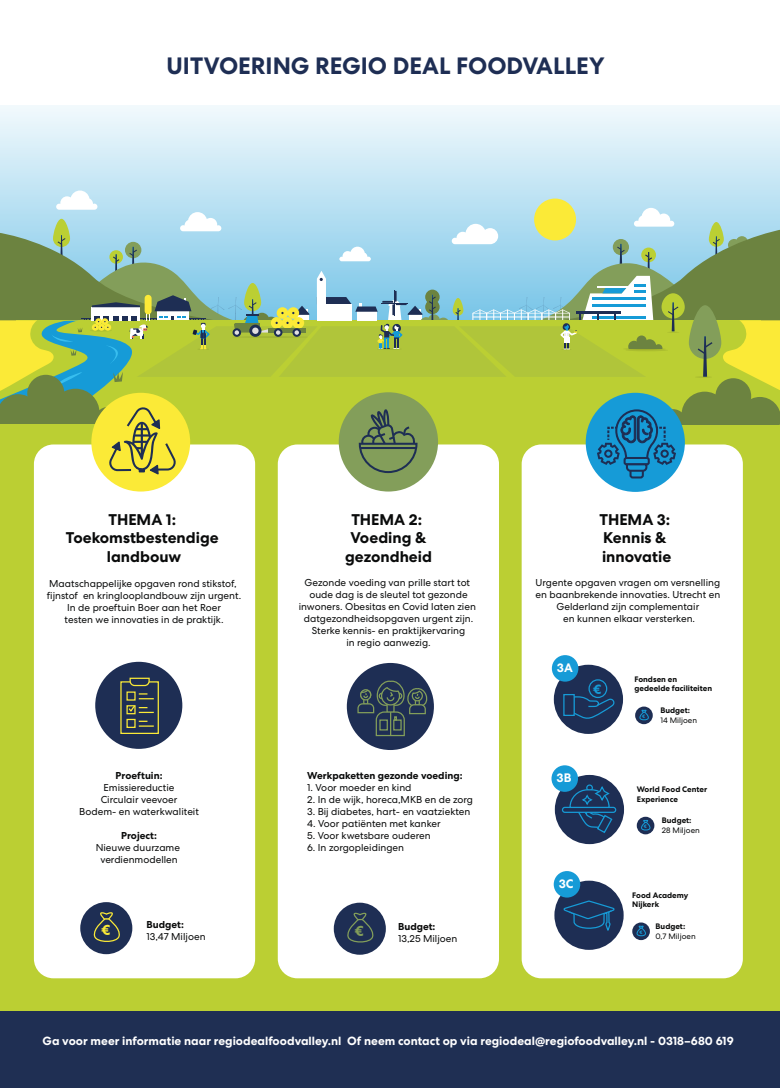
<style>
.page{position:relative;width:780px;height:1088px;background:#fff}
.page>*{position:absolute;margin:0;border:0;box-sizing:border-box;transform-origin:0 0}
.t1{font:700 23.62px "Centra No 2";color:#1e2e54}
.t2{font:700 15.5px/18.6px "Centra No 2";color:#0a0b0b;text-align:center}
.t3{font:700 15px "Centra No 2";color:#fbea37}
.t4{font:700 15px "Centra No 2";color:#839e5a}
.t5{font:700 13.88px "Centra No 2";color:#169bd7}
.t6{font:700 12.25px "Centra No 2";color:#fff}
.t7{font:700 11.88px "Centra No 2";color:#fff}
.t8{font:10px/12px "Centra No 2";color:#0a0b0b;text-align:center}
.t9{font:700 10px "Centra No 2";color:#0a0b0b}
.t10{font:700 8px/9.5px "Centra No 2";color:#0a0b0b}
.t11{font:8px "Centra No 2";color:#0a0b0b}
.t12{font:700 5px "Centra No 2";color:#169bd7}
</style>
<div class="page">
<div style="left:0;top:321px;width:780px;height:702px;background:#bbcf33"></div>
<svg style="left:0;top:105px;width:780px;height:85px;background:#daeef8"></svg>
<div style="left:0;top:1011px;width:780px;height:77px;background:#1f2f53"></div>
<div style="left:34px;top:444px;width:221px;height:534px;background:#fff;border-radius:20px"></div>
<div style="left:278px;top:444px;width:221px;height:534px;background:#fff;border-radius:20px"></div>
<div style="left:521px;top:444px;width:221px;height:534px;background:#fff;border-radius:20px"></div>
<div style="left:91px;top:393px;width:99px;height:98px;background:#fbea37;border-radius:50%"></div>
<div style="left:80px;top:902px;width:52px;height:52px;background:#1e2e54;border-radius:50%"></div>
<svg style="left:93px;top:912px;width:27px;height:30px"></svg>
<div style="left:95px;top:662px;width:87px;height:87px;background:#1e2e54;border-radius:50%"></div>
<div style="left:120px;top:681px;width:39px;height:53px;background:#1e2e54;border:1px solid #fbea37"></div>
<svg style="left:129px;top:677px;width:21px;height:10px"></svg>
<svg style="left:126px;top:691px;width:10px;height:10px"></svg>
<svg style="left:126px;top:705px;width:10px;height:9px"></svg>
<div style="left:126px;top:719px;width:10px;height:9px;background:#1e2e54;border:1px solid #fbea37"></div>
<svg style="left:139px;top:721px;width:15px;height:6px"></svg>
<svg style="left:127px;top:693px;width:27px;height:20px"></svg>
<div style="left:339px;top:392px;width:99px;height:99px;background:#839e5a;border-radius:50%"></div>
<div style="left:347px;top:663px;width:87px;height:87px;background:#1e2e54;border-radius:50%"></div>
<div style="left:334px;top:903px;width:52px;height:52px;background:#1e2e54;border-radius:50%"></div>
<svg style="left:347px;top:912px;width:27px;height:31px"></svg>
<svg style="left:357px;top:680px;width:72px;height:57px"></svg>
<div style="left:585px;top:393px;width:99px;height:99px;background:#169bd7;border-radius:50%"></div>
<div style="left:554px;top:665px;width:69px;height:69px;background:#1e2e54;border-radius:50%"></div>
<div style="left:555px;top:775px;width:69px;height:69px;background:#1e2e54;border-radius:50%"></div>
<div style="left:554px;top:881px;width:69px;height:69px;background:#1e2e54;border-radius:50%"></div>
<svg style="left:632px;top:922px;width:18px;height:18px"></svg>
<svg style="left:636px;top:925px;width:11px;height:12px"></svg>
<div style="left:552px;top:655px;width:26px;height:27px;background:#169bd7;border-radius:50%"></div>
<div style="left:551px;top:765px;width:27px;height:27px;background:#169bd7;border-radius:50%"></div>
<div style="left:553px;top:871px;width:27px;height:26px;background:#169bd7;border-radius:50%"></div>
<svg style="left:574px;top:696px;width:41px;height:23px"></svg>
<div style="left:588px;top:679px;width:19px;height:19px;border:1px solid #169bd7;border-radius:50%"></div>
<div style="left:563px;top:694px;width:11px;height:22px;background:#1e2e54;border:1px solid #169bd7"></div>
<div style="left:635px;top:706px;width:17px;height:18px;background:#1e2e54;border-radius:50%"></div>
<svg style="left:639px;top:709px;width:10px;height:12px"></svg>
<div style="left:636px;top:817px;width:18px;height:17px;background:#1e2e54;border-radius:50%"></div>
<svg style="left:641px;top:820px;width:10px;height:11px"></svg>
<div style="left:562px;top:807px;width:54px;height:6px;border:1px solid #169bd7;border-radius:2px"></div>
<div style="left:586px;top:784px;width:7px;height:7px;border:1px solid #169bd7;border-radius:50%"></div>
<svg style="left:568px;top:785px;width:45px;height:48px"></svg>
<svg style="left:562px;top:894px;width:53px;height:37px"></svg>
<svg style="left:0;top:190px;width:780px;height:289px"></svg>
<h1 class="t1" style="left:167px;top:51px;width:439px">UITVOERING REGIO DEAL FOODVALLEY</h1>
<h2 class="t2" style="left:66px;top:510px;width:154px">THEMA 1:<br>Toekomstbestendige landbouw</h2>
<p class="t8" style="left:47px;top:577px;width:196px">Maatschappelijke opgaven rond stikstof, fijnstof en kringlooplandbouw zijn urgent.<br>In de proeftuin Boer aan het Roer<br>testen we innovaties in de praktijk.</p>
<p class="t9" style="left:116px;top:770px;width:48px">Proeftuin:</p>
<p class="t8" style="left:79px;top:782px;width:121px">Emissiereductie<br>Circulair veevoer<br>Bodem- en waterkwaliteit</p>
<p class="t9" style="left:121px;top:830px;width:37px">Project:</p>
<p class="t8" style="left:96px;top:842px;width:86px">Nieuwe duurzame verdienmodellen</p>
<h3 class="t3" style="left:101px;top:921px;width:11px">€</h3>
<p class="t9" style="left:146px;top:919px;width:39px">Budget:</p>
<p class="t8" style="left:146px;top:931px;width:60px">13,47 Miljoen</p>
<h2 class="t2" style="left:345px;top:510px;width:88px">THEMA 2:<br>Voeding &amp; gezondheid</h2>
<p class="t8" style="left:299px;top:577px;width:179px">Gezonde voeding van prille start tot oude dag is de sleutel tot gezonde inwoners. Obesitas en Covid laten zien datgezondheidsopgaven urgent zijn.<br>Sterke kennis- en praktijkervaring<br>in regio aanwezig.</p>
<p class="t9" style="left:307px;top:770px;width:157px">Werkpaketten gezonde voeding:</p>
<p class="t8" style="left:307px;top:782px;width:106px">1. Voor moeder en kind</p>
<p class="t8" style="left:307px;top:794px;width:167px">2. In de wijk, horeca,MKB en de zorg</p>
<p class="t8" style="left:307px;top:806px;width:165px">3. Bij diabetes, hart- en vaatziekten</p>
<p class="t8" style="left:307px;top:818px;width:135px">4. Voor patiënten met kanker</p>
<p class="t8" style="left:307px;top:830px;width:125px">5. Voor kwetsbare ouderen</p>
<p class="t8" style="left:307px;top:842px;width:98px">6. In zorgopleidingen</p>
<h3 class="t4" style="left:355px;top:922px;width:11px">€</h3>
<p class="t9" style="left:398px;top:920px;width:39px">Budget:</p>
<p class="t8" style="left:398px;top:932px;width:61px">13,25 Miljoen</p>
<h2 class="t2" style="left:599px;top:510px;width:73px;text-align:left">THEMA 3:<br>Kennis &amp; innovatie</h2>
<p class="t8" style="left:535px;top:576px;width:186px">Urgente opgaven vragen om versnelling en baanbrekende innovaties. Utrecht en Gelderland zijn complementair<br>en kunnen elkaar versterken.</p>
<p class="t6" style="left:557px;top:660px;width:17px">3A</p>
<p class="t6" style="left:556px;top:771px;width:16px">3B</p>
<p class="t6" style="left:559px;top:876px;width:16px">3C</p>
<h3 class="t5" style="left:593px;top:681px;width:10px">€</h3>
<p class="t10" style="left:634px;top:674px;width:79px">Fondsen en gedeelde faciliteiten</p>
<p class="t10" style="left:660px;top:706px;width:31px">Budget:</p>
<p class="t11" style="left:660px;top:715px;width:38px">14 Miljoen</p>
<p class="t12" style="left:642px;top:713px;width:5px">€</p>
<p class="t10" style="left:636px;top:784px;width:72px">World Food Center<br>Experience</p>
<p class="t10" style="left:661px;top:816px;width:31px">Budget:</p>
<p class="t11" style="left:661px;top:825px;width:39px">28 Miljoen</p>
<p class="t12" style="left:644px;top:823px;width:5px">€</p>
<p class="t10" style="left:632px;top:890px;width:58px">Food Academy<br>Nijkerk</p>
<p class="t12" style="left:639px;top:929px;width:5px">€</p>
<p class="t10" style="left:655px;top:921px;width:31px">Budget:</p>
<p class="t11" style="left:655px;top:931px;width:42px">0,7 Miljoen</p>
<p class="t7" style="left:43px;top:1034px;width:692px">Ga voor meer informatie naar regiodealfoodvalley.nl Of neem contact op via regiodeal@regiofoodvalley.nl - 0318–680 619</p>
</div>
